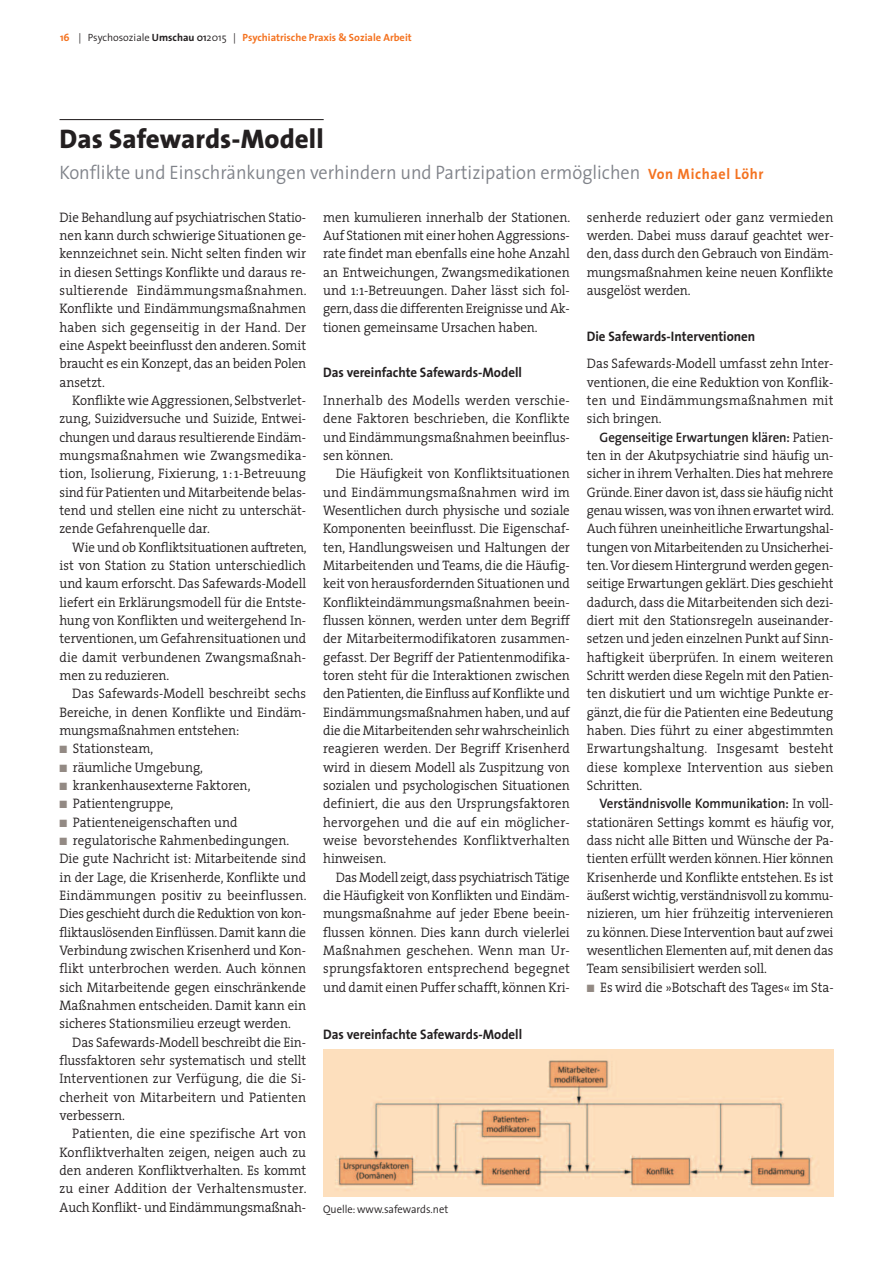
<style>
.page{position:relative;width:893px;height:1263px;background:#fff}
.page>*{position:absolute;margin:0;border:0;box-sizing:border-box;transform-origin:0 0}
.t1{font:800 27px "The Sans";letter-spacing:.005em;color:#231f20}
.t2{font:300 19.5px "The Sans";color:#80838a;scale:.94 1}
.t3{font:300 13.8px/18.3px "The Serif";letter-spacing:-.005em;color:#231f20;text-align:justify;scale:.94 1}
.t4{font:700 13.8px "The Sans";color:#231f20;scale:.94 1}
.t5{font:600 13.8px "The Sans";letter-spacing:-.005em;color:#231f20;scale:.94 1}
.t6{font:300 11.25px "The Sans";color:#231f20;scale:.94 1}
.t7{font:700 10.5px "The Sans";color:#f47321}
.s1{font-weight:300;color:#231f20}
.s2{color:#231f20}
.s3{font-weight:600;color:#231f20}
.s4{font-weight:700;font-size:15px;color:#f47321}
.s5{color:#938a84}
.s6{font-family:"The Serif";font-weight:300}
</style>
<div class="page">
<hr style="left:60px;top:119px;width:264px;height:1px;background:#231f20">
<img style="left:323px;top:1049px;width:510px;height:148px">
<p class="t7" style="left:60px;top:33px;width:353px">16 <span class="s1">| Psychosoziale</span> <span class="s2">Umschau</span> <span class="s3">01</span><span class="s1">2015 |</span> Psychiatrische Praxis &amp; Soziale Arbeit</p>
<h1 class="t1" style="left:60px;top:128px;width:266px">Das Safewards-Modell</h1>
<h2 class="t2" style="left:60px;top:166px;width:750px">Konflikte und Einschränkungen verhindern und Partizipation ermöglichen <span class="s4">Von Michael Löhr</span></h2>
<p class="t3" style="left:60px;top:210px;width:264px">Die Behandlung auf psychiatrischen Statio&shy;nen kann durch schwierige Situationen ge&shy;kennzeichnet sein. Nicht selten finden wir in diesen Settings Konflikte und daraus re&shy;sultierende Eindämmungsmaßnahmen.<br>Konflikte und Eindämmungsmaßnahmen haben sich gegenseitig in der Hand. Der eine Aspekt beeinflusst den anderen. Somit braucht es ein Konzept,das an beiden Polen ansetzt.</p>
<p class="t3" style="left:60px;top:393px;width:264px;text-indent:13px">Konflikte wie Aggressionen, Selbstverlet&shy;zung, Suizidversuche und Suizide, Entwei&shy;chungen und daraus resultierende Eindäm&shy;mungsmaßnahmen wie Zwangsmedika&shy;tion, Isolierung, Fixierung, 1:1-Betreuung sind für Patienten und Mitarbeitende belas&shy;tend und stellen eine nicht zu unterschät&shy;zende Gefahrenquelle dar.</p>
<p class="t3" style="left:60px;top:540px;width:264px;text-indent:13px">Wie und ob Konfliktsituationen auftreten, ist von Station zu Station unterschiedlich und kaum erforscht. Das Safewards-Modell liefert ein Erklärungsmodell für die Entste&shy;hung von Konflikten und weitergehend In&shy;terventionen,um Gefahrensituationen und die damit verbundenen Zwangsmaßnah&shy;men zu reduzieren.</p>
<p class="t3" style="left:60px;top:686px;width:264px;text-indent:13px">Das Safewards-Modell beschreibt sechs Bereiche, in denen Konflikte und Eindäm&shy;mungsmaßnahmen entstehen:</p>
<p class="t3" style="left:60px;top:741px;width:101px"><span class="s5">■</span> Stationsteam,</p>
<p class="t3" style="left:60px;top:760px;width:154px"><span class="s5">■</span> räumliche Umgebung,</p>
<p class="t3" style="left:60px;top:778px;width:205px"><span class="s5">■</span> krankenhausexterne Faktoren,</p>
<p class="t3" style="left:60px;top:796px;width:123px"><span class="s5">■</span> Patientengruppe,</p>
<p class="t3" style="left:60px;top:815px;width:191px"><span class="s5">■</span> Patienteneigenschaften und</p>
<p class="t3" style="left:60px;top:833px;width:264px;text-align:left"><span class="s5">■</span> regulatorische Rahmenbedingungen.<br>Die gute Nachricht ist: Mitarbeitende sind in der Lage, die Krisenherde, Konflikte und Eindämmungen positiv zu beeinflussen.<br>Dies geschieht durch die Reduktion von kon&shy;fliktauslösenden Einflüssen.Damit kann die Verbindung zwischen Krisenherd und Kon&shy;flikt unterbrochen werden. Auch können sich Mitarbeitende gegen einschränkende Maßnahmen entscheiden. Damit kann ein sicheres Stationsmilieu erzeugt werden.</p>
<p class="t3" style="left:60px;top:1035px;width:264px;text-indent:13px">Das Safewards-Modell beschreibt die Ein&shy;flussfaktoren sehr systematisch und stellt Interventionen zur Verfügung, die die Si&shy;cherheit von Mitarbeitern und Patienten verbessern.</p>
<p class="t3" style="left:60px;top:1126px;width:264px;text-indent:13px">Patienten, die eine spezifische Art von Konfliktverhalten zeigen, neigen auch zu den anderen Konfliktverhalten. Es kommt zu einer Addition der Verhaltensmuster.<br>Auch Konflikt- und Eindämmungsmaßnah-</p>
<p class="t3" style="left:323px;top:210px;width:264px">men kumulieren innerhalb der Stationen.<br>Auf Stationen mit einer hohen Aggressions&shy;rate findet man ebenfalls eine hohe Anzahl an Entweichungen, Zwangsmedikationen und 1:1-Betreuungen. Daher lässt sich fol&shy;gern,dass die differenten Ereignisse und Ak&shy;tionen gemeinsame Ursachen haben.</p>
<p class="t4" style="left:323px;top:367px;width:213px">Das vereinfachte Safewards-Modell</p>
<p class="t3" style="left:323px;top:393px;width:264px">Innerhalb des Modells werden verschie&shy;dene Faktoren beschrieben, die Konflikte und Eindämmungsmaßnahmen beeinflus&shy;sen können.</p>
<p class="t3" style="left:323px;top:466px;width:264px;text-indent:13px">Die Häufigkeit von Konfliktsituationen und Eindämmungsmaßnahmen wird im Wesentlichen durch physische und soziale Komponenten beeinflusst. Die Eigenschaf&shy;ten, Handlungsweisen und Haltungen der Mitarbeitenden und Teams, die die Häufig&shy;keit von herausfordernden Situationen und Konflikteindämmungsmaßnahmen beein&shy;flussen können, werden unter dem Begriff der Mitarbeitermodifikatoren zusammen&shy;gefasst. Der Begriff der Patientenmodifika&shy;toren steht für die Interaktionen zwischen den Patienten,die Einfluss auf Konflikte und Eindämmungsmaßnahmen haben,und auf die die Mitarbeitenden sehr wahrscheinlich reagieren werden. Der Begriff Krisenherd wird in diesem Modell als Zuspitzung von sozialen und psychologischen Situationen definiert, die aus den Ursprungsfaktoren hervorgehen und die auf ein möglicher&shy;weise bevorstehendes Konfliktverhalten hinweisen.</p>
<p class="t3" style="left:323px;top:870px;width:264px;text-indent:13px">Das Modell zeigt,dass psychiatrisch Tätige die Häufigkeit von Konflikten und Eindäm&shy;mungsmaßnahme auf jeder Ebene beein&shy;flussen können. Dies kann durch vielerlei Maßnahmen geschehen. Wenn man Ur&shy;sprungsfaktoren entsprechend begegnet und damit einen Puffer schafft, können Kri-</p>
<p class="t4" style="left:323px;top:1029px;width:213px">Das vereinfachte Safewards-Modell</p>
<p class="t3" style="left:587px;top:210px;width:264px">senherde reduziert oder ganz vermieden werden. Dabei muss darauf geachtet wer&shy;den, dass durch den Gebrauch von Eindäm&shy;mungsmaßnahmen keine neuen Konflikte ausgelöst werden.</p>
<p class="t4" style="left:587px;top:331px;width:181px">Die Safewards-Interventionen</p>
<p class="t3" style="left:587px;top:356px;width:264px">Das Safewards-Modell umfasst zehn Inter&shy;ventionen, die eine Reduktion von Konflik&shy;ten und Eindämmungsmaßnahmen mit sich bringen.</p>
<p class="t5" style="left:600px;top:432px;width:250px">Gegenseitige Erwartungen klären: <span class="s6">Patien-</span></p>
<p class="t3" style="left:587px;top:448px;width:264px">ten in der Akutpsychiatrie sind häufig un&shy;sicher in ihrem Verhalten. Dies hat mehrere Gründe. Einer davon ist,dass sie häufig nicht genau wissen,was von ihnen erwartet wird.<br>Auch führen uneinheitliche Erwartungshal&shy;tungen von Mitarbeitenden zu Unsicherhei&shy;ten.Vor diesem Hintergrund werden gegen&shy;seitige Erwartungen geklärt. Dies geschieht dadurch, dass die Mitarbeitenden sich dezi&shy;diert mit den Stationsregeln auseinander&shy;setzen und jeden einzelnen Punkt auf Sinn&shy;haftigkeit überprüfen. In einem weiteren Schritt werden diese Regeln mit den Patien&shy;ten diskutiert und um wichtige Punkte er&shy;gänzt, die für die Patienten eine Bedeutung haben. Dies führt zu einer abgestimmten Erwartungshaltung. Insgesamt besteht diese komplexe Intervention aus sieben Schritten.</p>
<p class="t5" style="left:600px;top:798px;width:250px">Verständnisvolle Kommunikation: <span class="s6">In voll-</span></p>
<p class="t3" style="left:587px;top:815px;width:264px">stationären Settings kommt es häufig vor, dass nicht alle Bitten und Wünsche der Pa&shy;tienten erfüllt werden können.Hier können Krisenherde und Konflikte entstehen. Es ist äußerst wichtig,verständnisvoll zu kommu&shy;nizieren, um hier frühzeitig intervenieren zu können.Diese Intervention baut auf zwei wesentlichen Elementen auf,mit denen das Team sensibilisiert werden soll.</p>
<p class="t3" style="left:587px;top:980px;width:264px"><span class="s5">■</span> Es wird die »Botschaft des Tages« im Sta-</p>
<p class="t6" style="left:323px;top:1205px;width:135px">Quelle: www.safewards.net</p>
</div>
